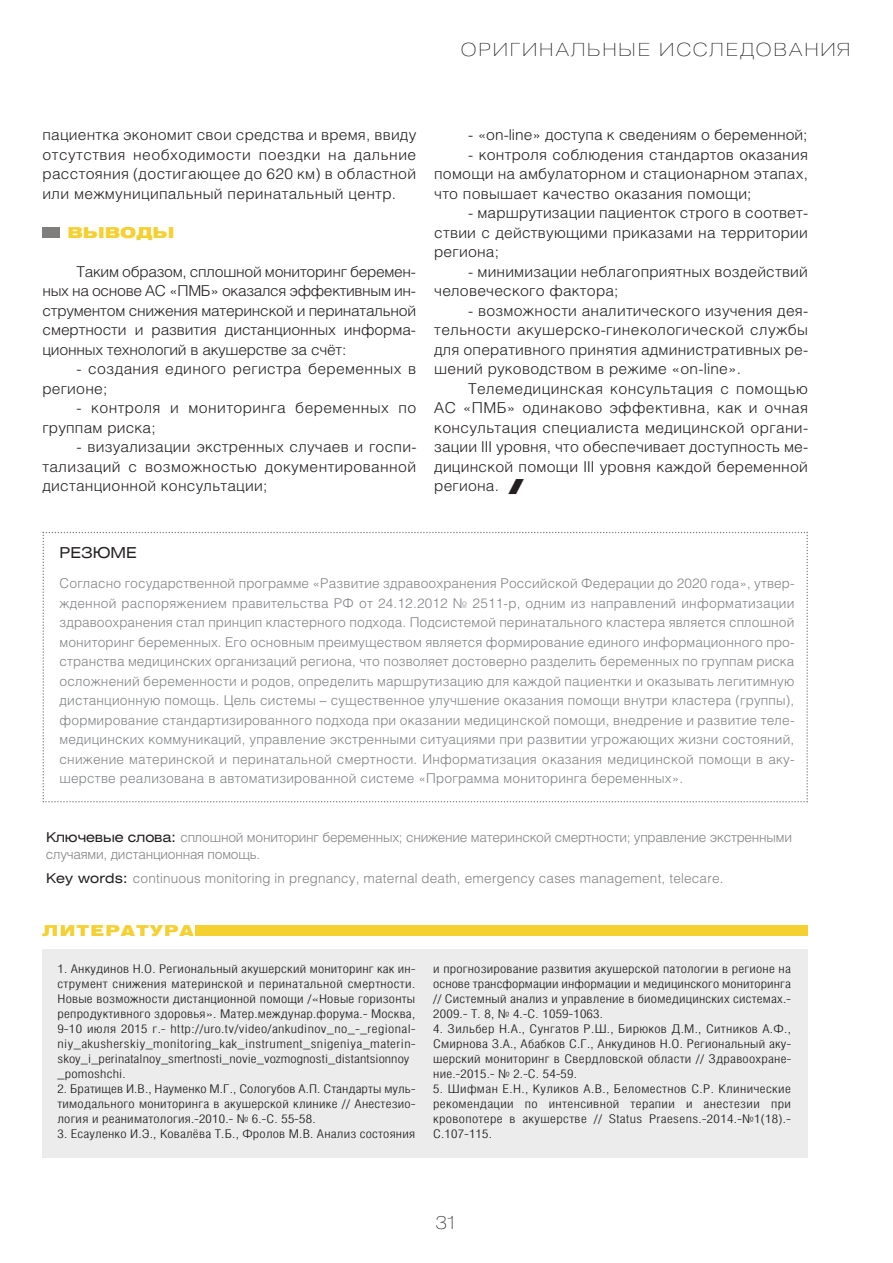
<style>
.page{position:relative;width:893px;height:1263px;background:#fff}
.page>*{position:absolute;margin:0;border:0;box-sizing:border-box;transform-origin:0 0}
.t1{font:100 18px "Helios Ext";letter-spacing:.1em;color:#231f20}
.t2{font:300 15px/19.5px "Helios";letter-spacing:.015em;color:#231f20;text-align:justify}
.t3{font:900 15px "Helios Ext";letter-spacing:.1em;color:#f4d031}
.t4{font:15px "Helios Ext";color:#231f20}
.t5{font:300 13.5px/19.5px "Helios";letter-spacing:.015em;color:#808285;text-align:justify}
.t6{font:300 13.5px/16.5px "Helios";letter-spacing:-.015em;color:#808285}
.t7{font:300 12px/15px "Helios Cond";letter-spacing:.015em;color:#231f20;text-align:justify;scale:1.25 1}
.s1{font-family:"Helios Ext";font-weight:400;color:#231f20}
</style>
<div class="page">
<div style="left:196px;top:925px;width:612px;height:11px;background:#f4d031"></div>
<div style="left:43px;top:949px;width:765px;height:208px;background:#ececec"></div>
<svg style="left:43px;top:532px;width:765px;height:270px"></svg>
<div style="left:43px;top:227px;width:17px;height:11px;background:#807d7d"></div>
<p class="t1" style="left:461px;top:43px;width:391px">ОРИГИНАЛЬНЫЕ ИССЛЕДОВАНИЯ</p>
<p class="t2" style="left:43px;top:126px;width:375px">пациентка экономит свои средства и время, ввиду отсутствия необходимости поездки на дальние расстояния (достигающее до 620 км) в областной или межмуниципальный перинатальный центр.</p>
<p class="t3" style="left:67px;top:224px;width:109px">ВЫВОДЫ</p>
<p class="t2" style="left:43px;top:263px;width:375px;text-indent:34px">Таким образом, сплошной мониторинг беремен&shy;ных на основе АС «ПМБ» оказался эффективным ин&shy;струментом снижения материнской и перинатальной смертности и развития дистанционных информа&shy;ционных технологий в акушерстве за счёт:</p>
<p class="t2" style="left:43px;top:360px;width:375px;text-indent:34px">- создания единого регистра беременных в регионе;</p>
<p class="t2" style="left:43px;top:399px;width:375px;text-indent:34px">- контроля и мониторинга беременных по группам риска;</p>
<p class="t2" style="left:43px;top:438px;width:375px;text-indent:34px">- визуализации экстренных случаев и госпи&shy;тализаций с возможностью документированной дистанционной консультации;</p>
<p class="t2" style="left:468px;top:126px;width:341px">- «on-line» доступа к сведениям о беременной;</p>
<p class="t2" style="left:434px;top:146px;width:375px;text-indent:34px">- контроля соблюдения стандартов оказания помощи на амбулаторном и стационарном этапах, что повышает качество оказания помощи;</p>
<p class="t2" style="left:434px;top:204px;width:375px;text-indent:34px">- маршрутизации пациенток строго в соответ&shy;ствии с действующими приказами на территории региона;</p>
<p class="t2" style="left:434px;top:263px;width:375px;text-indent:34px">- минимизации неблагоприятных воздействий человеческого фактора;</p>
<p class="t2" style="left:434px;top:302px;width:375px;text-indent:34px">- возможности аналитического изучения дея&shy;тельности акушерско-гинекологической службы для оперативного принятия административных ре&shy;шений руководством в режиме «on-line».</p>
<p class="t2" style="left:434px;top:380px;width:375px;text-indent:34px">Телемедицинская консультация с помощью АС «ПМБ» одинаково эффективна, как и очная консультация специалиста медицинской органи&shy;зации III уровня, что обеспечивает доступность ме&shy;дицинской помощи III уровня каждой беременной региона.</p>
<p class="t4" style="left:60px;top:547px;width:79px">РЕЗЮМЕ</p>
<p class="t5" style="left:60px;top:575px;width:736px">Согласно государственной программе «Развитие здравоохранения Российской Федерации до 2020 года», утвер&shy;жденной распоряжением правительства РФ от 24.12.2012 № 2511-p, одним из направлений информатизации здравоохранения стал принцип кластерного подхода. Подсистемой перинатального кластера является сплошной мониторинг беременных. Его основным преимуществом является формирование единого информационного про&shy;странства медицинских организаций региона, что позволяет достоверно разделить беременных по группам риска осложнений беременности и родов, определить маршрутизацию для каждой пациентки и оказывать легитимную дистанционную помощь. Цель системы – существенное улучшение оказания помощи внутри кластера (группы), формирование стандартизированного подхода при оказании медицинской помощи, внедрение и развитие теле&shy;медицинских коммуникаций, управление экстренными ситуациями при развитии угрожающих жизни состояний, снижение материнской и перинатальной смертности. Информатизация оказания медицинской помощи в аку&shy;шерстве реализована в автоматизированной системе «Программа мониторинга беременных».</p>
<p class="t6" style="left:46px;top:831px;width:747px"><span class="s1">Ключевые слова:</span> сплошной мониторинг беременных; снижение материнской смертности; управление экстренными случаями, дистанционная помощь.</p>
<p class="t5" style="left:46px;top:870px;width:679px"><span class="s1">Key words:</span> continuous monitoring in pregnancy, maternal death, emergency cases management, telecare.</p>
<p class="t3" style="left:43px;top:922px;width:153px">ЛИТЕРАТУРА</p>
<p class="t7" style="left:57px;top:962px;width:288px;text-align:left">1. Анкудинов Н.О. Региональный акушерский мониторинг как ин&shy;струмент снижения материнской и перинатальной смертности.<br>Новые возможности дистанционной помощи /«Новые горизонты репродуктивного здоровья». Матер.междунар.форума.- Москва, 9-10 июля 2015 г.- http://uro.tv/video/ankudinov_no_-_regional&shy;niy_akusherskiy_monitoring_kak_instrument_snigeniya_materin&shy;skoy_i_perinatalnoy_smertnosti_novie_vozmognosti_distantsionnoy _pomoshchi.</p>
<p class="t7" style="left:57px;top:1082px;width:288px">2. Братищев И.В., Науменко М.Г., Сологубов А.П. Стандарты муль&shy;тимодального мониторинга в акушерской клинике // Анестезио&shy;логия и реаниматология.-2010.- № 6.-С. 55-58.</p>
<p class="t7" style="left:57px;top:1127px;width:288px">3. Есауленко И.Э., Ковалёва Т.Б., Фролов М.В. Анализ состояния</p>
<p class="t7" style="left:433px;top:962px;width:288px">и прогнозирование развития акушерской патологии в регионе на основе трансформации информации и медицинского мониторинга // Системный анализ и управление в биомедицинских системах.- 2009.- Т. 8, № 4.-С. 1059-1063.</p>
<p class="t7" style="left:433px;top:1022px;width:288px">4. Зильбер Н.А., Сунгатов Р.Ш., Бирюков Д.М., Ситников А.Ф., Смирнова З.А., Абабков С.Г., Анкудинов Н.О. Региональный аку&shy;шерский мониторинг в Свердловской области // Здравоохране&shy;ние.-2015.- № 2.-С. 54-59.</p>
<p class="t7" style="left:433px;top:1082px;width:288px">5. Шифман Е.Н., Куликов А.В., Беломестнов С.Р. Клинические рекомендации по интенсивной терапии и анестезии при кровопотере в акушерстве // Status Praesens.-2014.-№1(18).- С.107-115.</p>
<p class="t1" style="left:435px;top:1216px;width:21px">31</p>
</div>
